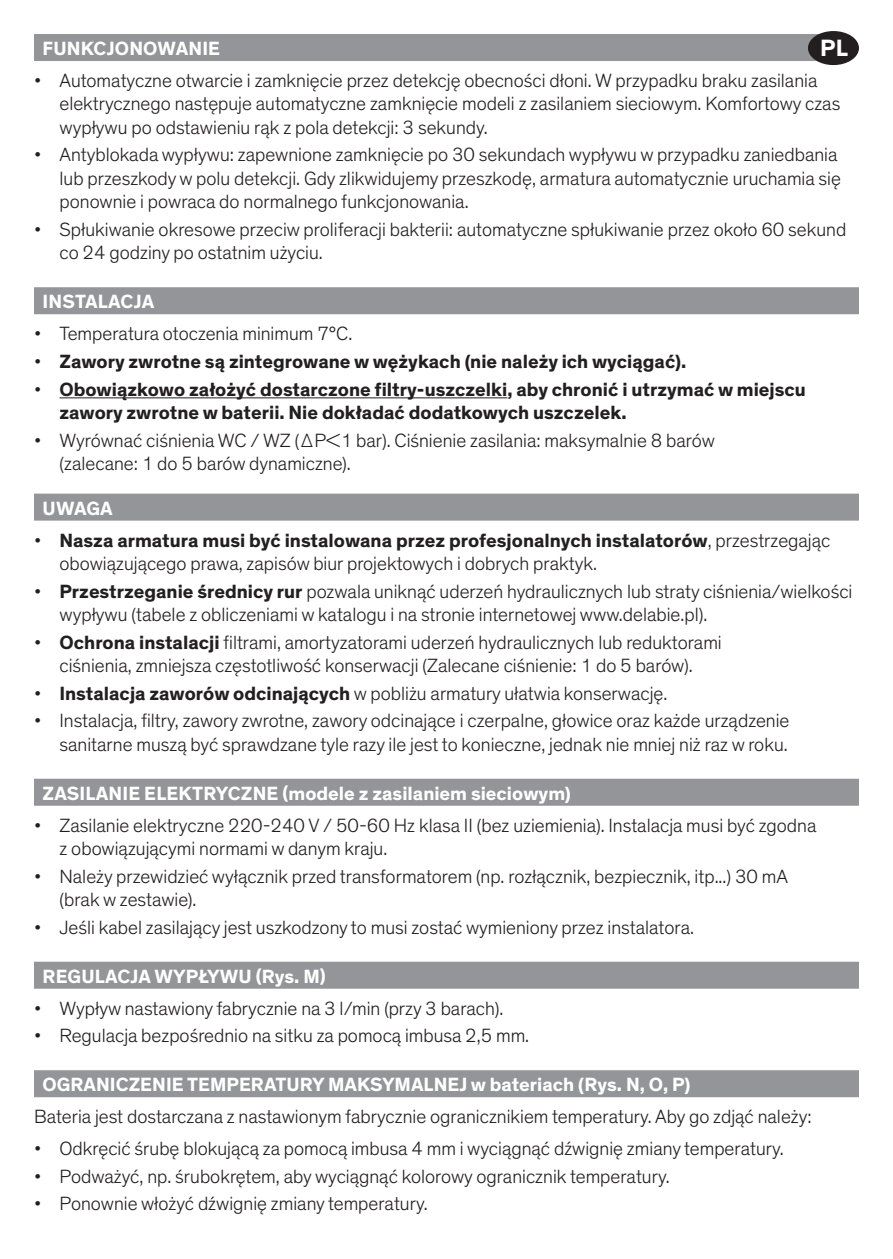
<style>
.page{position:relative;width:893px;height:1259px;background:#fff}
.page>*{position:absolute;margin:0;border:0;box-sizing:border-box;transform-origin:0 0}
.t1{font:700 24px "Theinhardt";color:#fff}
.t2{font:300 19.5px/23.4px "Theinhardt";color:#231f20}
.t3{font:700 19.5px/23.4px "Theinhardt";color:#231f20}
.t4{font:700 19.5px "Theinhardt";color:#fff}
.s1{font-weight:300}
.s2{font-weight:700}
</style>
<div class="page">
<div style="left:34px;top:34px;width:808px;height:27px;background:#939598"></div>
<div style="left:34px;top:287px;width:825px;height:27px;background:#939598"></div>
<hr style="left:60px;top:397px;width:447px;height:1px;background:#231f20">
<div style="left:34px;top:493px;width:825px;height:27px;background:#939598"></div>
<div style="left:34px;top:778px;width:825px;height:27px;background:#939598"></div>
<div style="left:34px;top:961px;width:825px;height:27px;background:#939598"></div>
<div style="left:34px;top:1070px;width:825px;height:27px;background:#939598"></div>
<div style="left:808px;top:31px;width:51px;height:34px;background:#231f20;border-radius:50%"></div>
<p class="t1" style="left:820px;top:33px;width:29px">PL</p>
<p class="t4" style="left:43px;top:36px;width:179px">FUNKCJONOWANIE</p>
<p class="t2" style="left:60px;top:69px;width:782px;text-indent:-26px">• Automatyczne otwarcie i zamknięcie przez detekcję obecności dłoni. W przypadku braku zasilania elektrycznego następuje automatyczne zamknięcie modeli z zasilaniem sieciowym. Komfortowy czas wypływu po odstawieniu rąk z pola detekcji: 3 sekundy.</p>
<p class="t2" style="left:60px;top:143px;width:783px;text-indent:-26px">• Antyblokada wypływu: zapewnione zamknięcie po 30 sekundach wypływu w przypadku zaniedbania lub przeszkody w polu detekcji. Gdy zlikwidujemy przeszkodę, armatura automatycznie uruchamia się ponownie i powraca do normalnego funkcjonowania.</p>
<p class="t2" style="left:60px;top:218px;width:788px;text-indent:-26px">• Spłukiwanie okresowe przeciw proliferacji bakterii: automatyczne spłukiwanie przez około 60 sekund co 24 godziny po ostatnim użyciu.</p>
<p class="t4" style="left:43px;top:290px;width:113px">INSTALACJA</p>
<p class="t2" style="left:34px;top:322px;width:320px">• Temperatura otoczenia minimum 7°C.</p>
<p class="t3" style="left:34px;top:350px;width:654px"><span class="s1">•</span> Zawory zwrotne są zintegrowane w wężykach (nie należy ich wyciągać).</p>
<p class="t3" style="left:60px;top:378px;width:748px;text-indent:-26px"><span class="s1">•</span> Obowiązkowo założyć dostarczone filtry-uszczelki, aby chronić i utrzymać w miejscu zawory zwrotne w baterii. Nie dokładać dodatkowych uszczelek.</p>
<p class="t2" style="left:60px;top:428px;width:657px;text-indent:-26px">• Wyrównać ciśnienia WC / WZ (ΔP&lt;1 bar). Ciśnienie zasilania: maksymalnie 8 barów (zalecane: 1 do 5 barów dynamiczne).</p>
<p class="t4" style="left:43px;top:496px;width:72px">UWAGA</p>
<p class="t2" style="left:60px;top:528px;width:772px;text-indent:-26px">• <span class="s2">Nasza armatura musi być instalowana przez profesjonalnych instalatorów</span>, przestrzegając obowiązującego prawa, zapisów biur projektowych i dobrych praktyk.</p>
<p class="t2" style="left:60px;top:579px;width:794px;text-indent:-26px">• <span class="s2">Przestrzeganie średnicy rur</span> pozwala uniknąć uderzeń hydraulicznych lub straty ciśnienia/wielkości wypływu (tabele z obliczeniami w katalogu i na stronie internetowej www.delabie.pl).</p>
<p class="t2" style="left:34px;top:631px;width:689px;text-align:center">• <span class="s2">Ochrona instalacji</span> filtrami, amortyzatorami uderzeń hydraulicznych lub reduktorami ciśnienia, zmniejsza częstotliwość konserwacji (Zalecane ciśnienie: 1 do 5 barów).</p>
<p class="t2" style="left:34px;top:682px;width:635px">• <span class="s2">Instalacja zaworów odcinających</span> w pobliżu armatury ułatwia konserwację.</p>
<p class="t2" style="left:34px;top:709px;width:757px;text-align:right">• Instalacja, filtry, zawory zwrotne, zawory odcinające i czerpalne, głowice oraz każde urządzenie sanitarne muszą być sprawdzane tyle razy ile jest to konieczne, jednak nie mniej niż raz w roku.</p>
<p class="t4" style="left:43px;top:781px;width:530px">ZASILANIE ELEKTRYCZNE (modele z zasilaniem sieciowym)</p>
<p class="t2" style="left:60px;top:813px;width:758px;text-indent:-26px">• Zasilanie elektryczne 220-240 V / 50-60 Hz klasa II (bez uziemienia). Instalacja musi być zgodna z obowiązującymi normami w danym kraju.</p>
<p class="t2" style="left:60px;top:865px;width:730px;text-indent:-26px">• Należy przewidzieć wyłącznik przed transformatorem (np. rozłącznik, bezpiecznik, itp...) 30 mA (brak w zestawie).</p>
<p class="t2" style="left:34px;top:916px;width:661px">• Jeśli kabel zasilający jest uszkodzony to musi zostać wymieniony przez instalatora.</p>
<p class="t4" style="left:43px;top:964px;width:285px">REGULACJA WYPŁYWU (Rys. M)</p>
<p class="t2" style="left:34px;top:996px;width:471px">• Wypływ nastawiony fabrycznie na 3 l/min (przy 3 barach).</p>
<p class="t2" style="left:34px;top:1024px;width:497px">• Regulacja bezpośrednio na sitku za pomocą imbusa 2,5 mm.</p>
<p class="t4" style="left:43px;top:1072px;width:649px">OGRANICZENIE TEMPERATURY MAKSYMALNEJ w bateriach (Rys. N, O, P)</p>
<p class="t2" style="left:34px;top:1105px;width:779px">Bateria jest dostarczana z nastawionym fabrycznie ogranicznikiem temperatury. Aby go zdjąć należy:</p>
<p class="t2" style="left:34px;top:1137px;width:751px">• Odkręcić śrubę blokującą za pomocą imbusa 4 mm i wyciągnąć dźwignię zmiany temperatury.</p>
<p class="t2" style="left:34px;top:1164px;width:637px">• Podważyć, np. śrubokrętem, aby wyciągnąć kolorowy ogranicznik temperatury.</p>
<p class="t2" style="left:34px;top:1192px;width:395px">• Ponownie włożyć dźwignię zmiany temperatury.</p>
</div>
